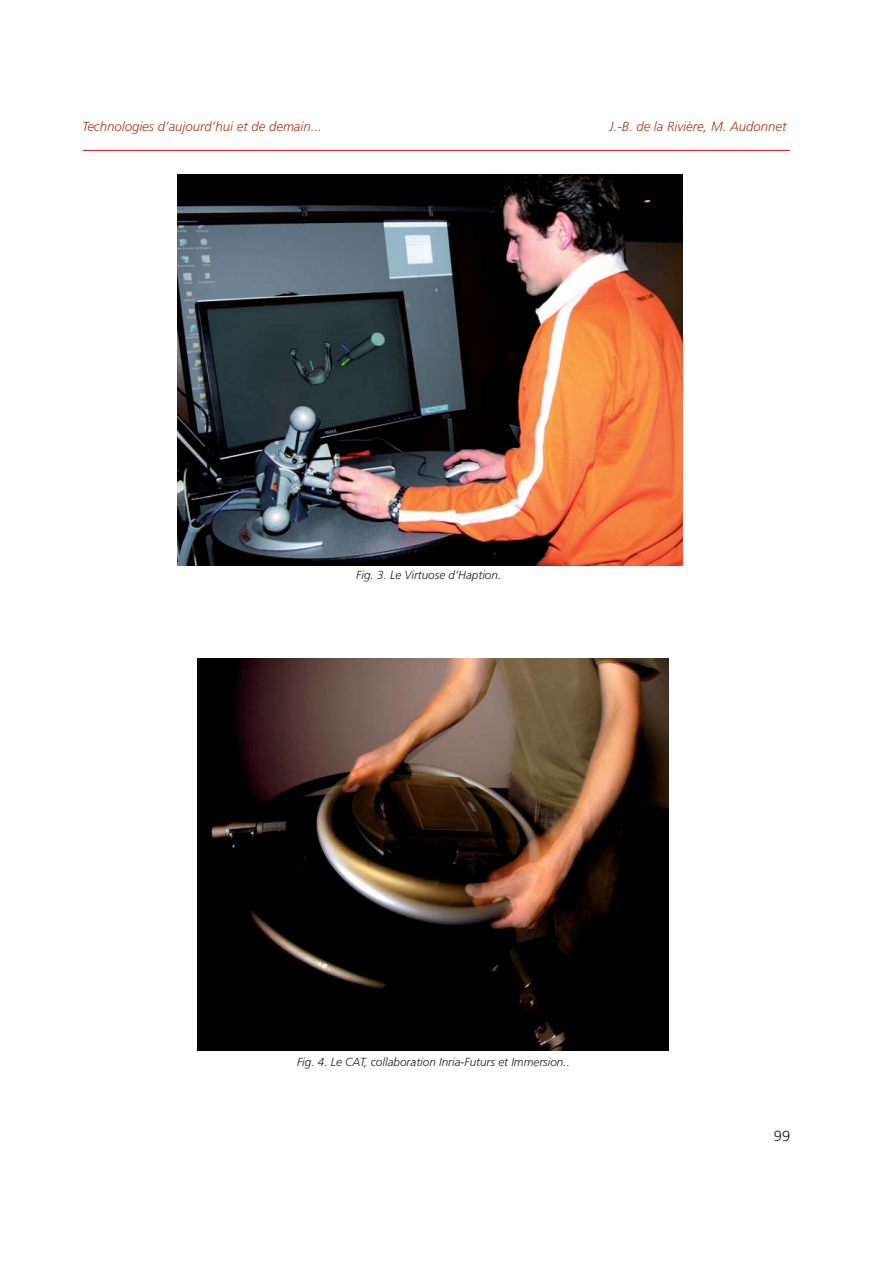
<style>
.page{position:relative;width:893px;height:1263px;background:#fff}
.page>*{position:absolute;margin:0;border:0;box-sizing:border-box;transform-origin:0 0}
.t1{font:300 14.7px "Frutiger";color:#231f20}
.t2{font:italic 300 13.2px "Frutiger";color:#ac381b}
.t3{font:italic 300 11.7px "Frutiger";color:#231f20}
</style>
<div class="page">
<hr style="left:83px;top:150px;width:707px;height:1px;background:#d2232a">
<img style="left:177px;top:175px;width:506px;height:390px">
<img style="left:198px;top:658px;width:470px;height:392px">
<p class="t2" style="left:82px;top:121px;width:241px">Technologies d’aujourd’hui et de demain...</p>
<p class="t2" style="left:609px;top:121px;width:179px">J.-B. de la Rivière, M. Audonnet</p>
<p class="t3" style="left:356px;top:570px;width:146px">Fig. 3. Le Virtuose d’Haption.</p>
<p class="t3" style="left:297px;top:1057px;width:274px">Fig. 4. Le CAT, collaboration Inria-Futurs et Immersion..</p>
<p class="t1" style="left:774px;top:1130px;width:18px">99</p>
</div>
